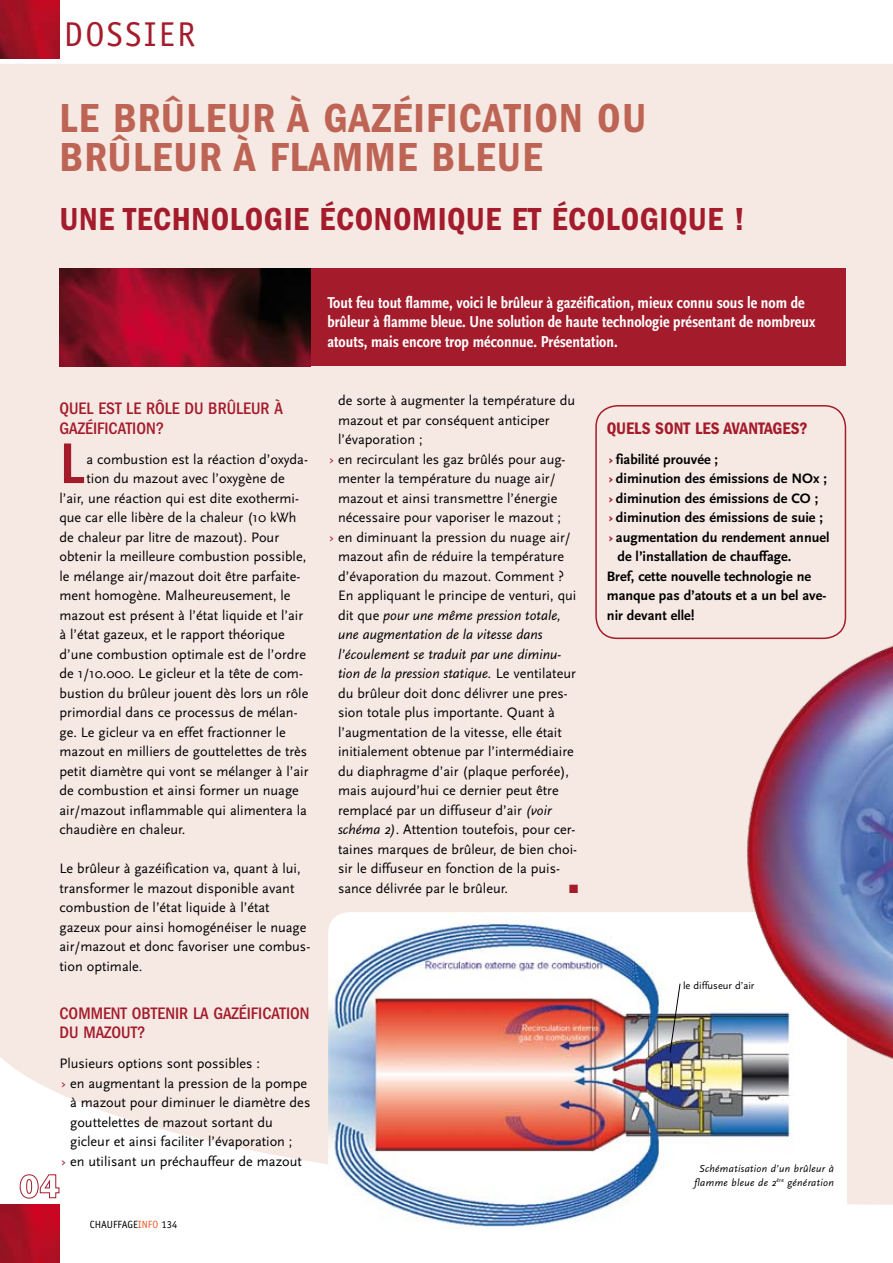
<style>
.page{position:relative;width:893px;height:1263px;background:#fff}
.page>*{position:absolute;margin:0;border:0;box-sizing:border-box;transform-origin:0 0}
.t1{font:60px "Scala Sans Bold Con";color:#a41c2c}
.t2{font:42px/39px "ITC Franklin Gothic Std Dm Cd";letter-spacing:.03em;color:#be6455}
.t3{font:34.5px "Officina Sans Std";color:#a41c2c}
.t4{font:33px "ITC Franklin Gothic Std Dm Cd";letter-spacing:.02em;color:#a41c2c}
.t5{font:500 condensed 17.25px/19.5px "ITC Franklin Gothic Std";color:#a41c2c}
.t6{font:17.25px "ITC Franklin Gothic Std Dm Cd";color:#a41c2c}
.t7{font:16.5px/19.5px "Scala Sans Bold Con";color:#fff}
.t8{font:14.25px/19.5px "Scala Sans";color:#000}
.t9{font:700 14.25px "Scala Sans";color:#000}
.t10{font:italic 14.25px "Scala Sans";color:#000}
.t11{font:12px "Zapf Dingbats Std";color:#a41c2c}
.t12{font:italic 10.5px/13.5px "Scala Sans";letter-spacing:.03em;color:#000;text-align:center}
.t13{font:10.5px "Officina Sans Std";color:#000}
.t14{font:10.5px "Scala Sans";color:#000}
.s1{color:#a41c2c}
.s2{color:#e95e27}
.s3{font-style:normal}
.s4{font-style:italic}
</style>
<div class="page">
<img style="left:0;top:1205px;width:60px;height:58px">
<img style="left:0;top:0;width:60px;height:58px">
<div style="left:0;top:64px;width:892px;height:1141px;background:#f6e9e4"></div>
<svg style="left:20px;top:1174px;width:39px;height:24px"></svg>
<svg style="left:892px;top:64px;width:1px;height:1141px"></svg>
<div style="left:310px;top:268px;width:536px;height:98px;background:#a41c2c"></div>
<img style="left:60px;top:269px;width:250px;height:97px">
<div style="left:595px;top:405px;width:251px;height:234px;border:2px solid #a41c2c;border-radius:21px"></div>
<img style="left:328px;top:912px;width:518px;height:317px">
<img style="left:733px;top:611px;width:160px;height:478px">
<svg style="left:669px;top:983px;width:12px;height:70px"></svg>
<h3 class="t3" style="left:64px;top:14px;width:40px">DOSSIE</h3>
<h3 class="t3" style="left:177px;top:14px;width:19px">R</h3>
<h2 class="t2" style="left:60px;top:99px;width:588px">LE BRÛLEUR À GAZÉIFICATION OU<br>BRÛLEUR À FLAMME BLEUE</h2>
<h3 class="t4" style="left:60px;top:200px;width:687px">UNE TECHNOLOGIE ÉCONOMIQUE ET ÉCOLOGIQUE !</h3>
<p class="t5" style="left:60px;top:399px;width:225px">QUEL EST LE RÔLE DU BRÛLEUR À<br>GAZÉIFICATION?</p>
<h1 class="t1" style="left:60px;top:431px;width:27px">L</h1>
<p class="t8" style="left:86px;top:449px;width:223px">a combustion est la réaction d’oxyda-</p>
<p class="t8" style="left:86px;top:469px;width:200px">tion du mazout avec l’oxygène de</p>
<p class="t8" style="left:60px;top:488px;width:241px">l’air, une réaction qui est dite exothermi-</p>
<p class="t8" style="left:60px;top:508px;width:239px">que car elle libère de la chaleur (10 kWh</p>
<p class="t8" style="left:60px;top:527px;width:221px">de chaleur par litre de mazout). Pour</p>
<p class="t8" style="left:60px;top:547px;width:248px">obtenir la meilleure combustion possible,</p>
<p class="t8" style="left:60px;top:566px;width:242px">le mélange air/mazout doit être parfaite-</p>
<p class="t8" style="left:60px;top:586px;width:233px">ment homogène. Malheureusement, le</p>
<p class="t8" style="left:60px;top:605px;width:245px">mazout est présent à l’état liquide et l’air</p>
<p class="t8" style="left:60px;top:625px;width:227px">à l’état gazeux, et le rapport théorique</p>
<p class="t8" style="left:60px;top:644px;width:248px">d’une combustion optimale est de l’ordre</p>
<p class="t8" style="left:60px;top:664px;width:245px">de 1/10.000. Le gicleur et la tête de com-</p>
<p class="t8" style="left:60px;top:683px;width:250px">bustion du brûleur jouent dès lors un rôle</p>
<p class="t8" style="left:60px;top:703px;width:240px">primordial dans ce processus de mélan-</p>
<p class="t8" style="left:60px;top:722px;width:228px">ge. Le gicleur va en effet fractionner le</p>
<p class="t8" style="left:60px;top:742px;width:249px">mazout en milliers de gouttelettes de très</p>
<p class="t8" style="left:60px;top:761px;width:250px">petit diamètre qui vont se mélanger à l’air</p>
<p class="t8" style="left:60px;top:781px;width:241px">de combustion et ainsi former un nuage</p>
<p class="t8" style="left:60px;top:800px;width:249px">air/mazout inflammable qui alimentera la</p>
<p class="t8" style="left:60px;top:820px;width:127px">chaudière en chaleur.</p>
<p class="t8" style="left:60px;top:859px;width:252px">Le brûleur à gazéification va, quant à lui, transformer le mazout disponible avant combustion de l’état liquide à l’état gazeux pour ainsi homogénéiser le nuage air/mazout et donc favoriser une combus&shy;tion optimale.</p>
<p class="t5" style="left:60px;top:1003px;width:252px">COMMENT OBTENIR LA GAZÉIFICATION<br>DU MAZOUT?</p>
<p class="t8" style="left:60px;top:1054px;width:202px">Plusieurs options sont possibles :</p>
<p class="t8" style="left:62px;top:1073px;width:247px"><span class="s1">›</span> en augmentant la pression de la pompe</p>
<p class="t8" style="left:70px;top:1093px;width:242px">à mazout pour diminuer le diamètre des</p>
<p class="t8" style="left:70px;top:1112px;width:204px">gouttelettes de mazout sortant du</p>
<p class="t8" style="left:70px;top:1132px;width:224px">gicleur et ainsi faciliter l’évaporation ;</p>
<p class="t8" style="left:62px;top:1151px;width:242px"><span class="s1">›</span> en utilisant un préchauffeur de mazout</p>
<p class="t13" style="left:90px;top:1218px;width:89px">CHAU FFAGE<span class="s2">INFO</span> 134</p>
<p class="t7" style="left:327px;top:293px;width:490px">Tout feu tout flamme, voici le brûleur à gazéification, mieux connu sous le nom de brûleur à flamme bleue. Une solution de haute technologie présentant de nombreux atouts, mais encore trop méconnue. Présentation.</p>
<p class="t8" style="left:338px;top:391px;width:238px">de sorte à augmenter la température du</p>
<p class="t8" style="left:338px;top:410px;width:213px">mazout et par conséquent anticiper</p>
<p class="t8" style="left:338px;top:430px;width:86px">l’évaporation ;</p>
<p class="t8" style="left:330px;top:449px;width:237px"><span class="s1">›</span> en recirculant les gaz brûlés pour aug-</p>
<p class="t8" style="left:338px;top:469px;width:219px">menter la température du nuage air/</p>
<p class="t8" style="left:338px;top:488px;width:221px">mazout et ainsi transmettre l’énergie</p>
<p class="t8" style="left:338px;top:508px;width:224px">nécessaire pour vaporiser le mazout ;</p>
<p class="t8" style="left:330px;top:527px;width:243px"><span class="s1">›</span> en diminuant la pression du nuage air/</p>
<p class="t8" style="left:338px;top:547px;width:227px">mazout afin de réduire la température</p>
<p class="t8" style="left:338px;top:566px;width:227px">d’évaporation du mazout. Comment ?</p>
<p class="t8" style="left:338px;top:586px;width:240px">En appliquant le principe de venturi, qui</p>
<p class="t10" style="left:338px;top:607px;width:225px"><span class="s3">dit que</span> pour une même pression totale,</p>
<p class="t10" style="left:338px;top:627px;width:206px">une augmentation de la vitesse dans</p>
<p class="t10" style="left:338px;top:646px;width:225px">l’écoulement se traduit par une diminu-</p>
<p class="t10" style="left:338px;top:666px;width:239px">tion de la pression statique. <span class="s3">Le ventilateur</span></p>
<p class="t8" style="left:338px;top:683px;width:231px">du brûleur doit donc délivrer une pres-</p>
<p class="t8" style="left:338px;top:703px;width:218px">sion totale plus importante. Quant à</p>
<p class="t8" style="left:338px;top:722px;width:225px">l’augmentation de la vitesse, elle était</p>
<p class="t8" style="left:338px;top:742px;width:237px">initialement obtenue par l’intermédiaire</p>
<p class="t8" style="left:338px;top:761px;width:233px">du diaphragme d’air (plaque perforée),</p>
<p class="t8" style="left:338px;top:781px;width:222px">mais aujourd’hui ce dernier peut être</p>
<p class="t8" style="left:338px;top:800px;width:215px">remplacé par un diffuseur d’air <span class="s4">(voir</span></p>
<p class="t8" style="left:338px;top:820px;width:239px"><span class="s4">schéma 2)</span>. Attention toutefois, pour cer-</p>
<p class="t8" style="left:338px;top:839px;width:241px">taines marques de brûleur, de bien choi-</p>
<p class="t8" style="left:338px;top:859px;width:223px">sir le diffuseur en fonction de la puis-</p>
<p class="t8" style="left:338px;top:878px;width:171px">sance délivrée par le brûleur.</p>
<p class="t11" style="left:569px;top:883px;width:11px">■</p>
<p class="t6" style="left:607px;top:418px;width:203px">QUELS SONT LES AVANTAGES?</p>
<p class="t9" style="left:609px;top:451px;width:111px"><span class="s1">›</span> fiabilité prouvée ;</p>
<p class="t9" style="left:609px;top:471px;width:220px"><span class="s1">›</span> diminution des émissions de NOx ;</p>
<p class="t9" style="left:609px;top:490px;width:211px"><span class="s1">›</span> diminution des émissions de CO ;</p>
<p class="t9" style="left:609px;top:510px;width:216px"><span class="s1">›</span> diminution des émissions de suie ;</p>
<p class="t9" style="left:609px;top:529px;width:222px"><span class="s1">›</span> augmentation du rendement annuel</p>
<p class="t9" style="left:617px;top:549px;width:175px">de l’installation de chauffage.</p>
<p class="t9" style="left:607px;top:568px;width:206px">Bref, cette nouvelle technologie ne</p>
<p class="t9" style="left:607px;top:588px;width:221px">manque pas d’atouts et a un bel ave-</p>
<p class="t9" style="left:607px;top:607px;width:89px">nir devant elle!</p>
<p class="t14" style="left:683px;top:980px;width:73px">le diffuseur d’air</p>
<p class="t12" style="left:694px;top:1162px;width:141px">Schématisation d’un brûleur à flamme bleue de 2<sup>ère</sup> génération</p>
</div>
